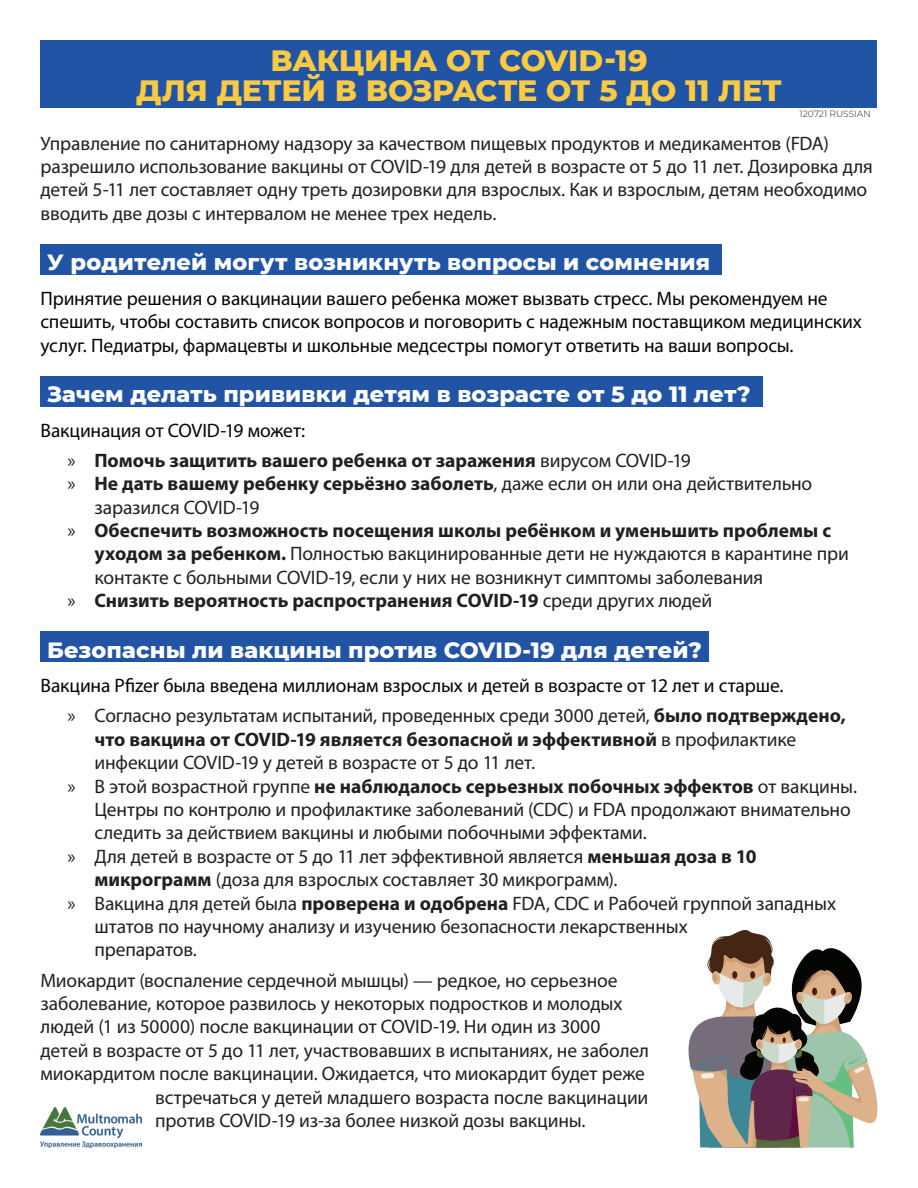
<style>
.page{position:relative;width:918px;height:1188px;background:#fff}
.page>*{position:absolute;margin:0;border:0;box-sizing:border-box;transform-origin:0 0}
.t1{font:800 30px "Montserrat";letter-spacing:-.01em;color:#fdca40}
.Subtitle_Copy{font:800 22.5px "Montserrat";letter-spacing:.005em;color:#fff}
.Body_Style{font:19.5px/23.4px "Myriad Pro";letter-spacing:-.005em;color:#231f20}
.Body_Style-2{font:19.5px/23.4px "Myriad Pro";letter-spacing:-.005em;color:#03060a}
.t2{font:700 19.5px "Myriad Pro";color:#231f20}
.t3{font:300 9px "Montserrat";color:#231f20}
.s1{font-weight:400}
.s2{font-weight:700}
</style>
<div class="page">
<div style="left:40px;top:244px;width:682px;height:31px;background:#2154a5"></div>
<div style="left:40px;top:376px;width:723px;height:31px;background:#2154a5"></div>
<div style="left:40px;top:631px;width:669px;height:31px;background:#2154a5"></div>
<div style="left:40px;top:40px;width:838px;height:68px;background:#2154a5"></div>
<img style="left:40px;top:1107px;width:102px;height:40px">
<svg style="left:688px;top:930px;width:190px;height:218px"></svg>
<div style="left:732px;top:971px;width:5px;height:8px;background:#452412;border-radius:50%"></div>
<p class="t1" style="left:270px;top:38px;width:379px">ВАКЦИНА ОТ COVID-19</p>
<p class="t1" style="left:136px;top:68px;width:647px">ДЛЯ ДЕТЕЙ В ВОЗРАСТЕ ОТ 5 ДО 11 ЛЕТ</p>
<p class="t3" style="left:800px;top:107px;width:73px">120721 RUSSIAN</p>
<p class="Body_Style" style="left:40px;top:131px;width:834px">Управление по санитарному надзору за качеством пищевых продуктов и медикаментов (FDA) разрешило использование вакцины от COVID-19 для детей в возрасте от 5 до 11 лет. Дозировка для детей 5-11 лет составляет одну треть дозировки для взрослых. Как и взрослым, детям необходимо вводить две дозы с интервалом не менее трех недель.</p>
<p class="Subtitle_Copy" style="left:47px;top:246px;width:665px">У родителей могут возникнуть вопросы и сомнения</p>
<p class="Body_Style-2" style="left:40px;top:286px;width:823px">Принятие решения о вакцинации вашего ребенка может вызвать стресс. Мы рекомендуем не спешить, чтобы составить список вопросов и поговорить с надежным поставщиком медицинских услуг. Педиатры, фармацевты и школьные медсестры помогут ответить на ваши вопросы.</p>
<p class="Subtitle_Copy" style="left:47px;top:378px;width:705px">Зачем делать прививки детям в возрасте от 5 до 11 лет?</p>
<p class="Body_Style-2" style="left:40px;top:418px;width:266px">Вакцинация от COVID-19 может:</p>
<p class="t2" style="left:68px;top:448px;width:625px"><span class="s1">»</span> Помочь защитить вашего ребенка от заражения <span class="s1">вирусом COVID-19</span></p>
<p class="Body_Style" style="left:94px;top:472px;width:719px;text-indent:-27px">» <span class="s2">Не дать вашему ребенку серьёзно заболеть</span>, даже если он или она действительно заразился COVID-19</p>
<p class="Body_Style" style="left:94px;top:518px;width:756px;text-indent:-27px">» <span class="s2">Обеспечить возможность посещения школы ребёнком и уменьшить проблемы с уходом за ребенком.</span> Полностью вакцинированные дети не нуждаются в карантине при контакте с больными COVID-19, если у них не возникнут симптомы заболевания</p>
<p class="t2" style="left:68px;top:588px;width:646px"><span class="s1">»</span> Снизить вероятность распространения COVID-19 <span class="s1">среди других людей</span></p>
<p class="Subtitle_Copy" style="left:47px;top:633px;width:656px">Безопасны ли вакцины против COVID-19 для детей?</p>
<p class="Body_Style-2" style="left:40px;top:674px;width:744px">Вакцина Pfizer была введена миллионам взрослых и детей в возрасте от 12 лет и старше.</p>
<p class="Body_Style" style="left:94px;top:704px;width:753px;text-indent:-27px">» Согласно результатам испытаний, проведенных среди 3000 детей, <span class="s2">было подтверждено, что вакцина от COVID-19 является безопасной и эффективной</span> в профилактике инфекции COVID-19 у детей в возрасте от 5 до 11 лет.</p>
<p class="Body_Style" style="left:94px;top:774px;width:764px;text-indent:-27px">» В этой возрастной группе <span class="s2">не наблюдалось серьезных побочных эффектов</span> от вакцины.<br>Центры по контролю и профилактике заболеваний (CDC) и FDA продолжают внимательно следить за действием вакцины и любыми побочными эффектами.</p>
<p class="Body_Style" style="left:94px;top:844px;width:664px;text-indent:-27px">» Для детей в возрасте от 5 до 11 лет эффективной является <span class="s2">меньшая доза в 10 микрограмм</span> (доза для взрослых составляет 30 микрограмм).</p>
<p class="Body_Style" style="left:94px;top:891px;width:743px;text-indent:-27px">» Вакцина для детей была <span class="s2">проверена и одобрена</span> FDA, CDC и Рабочей группой западных штатов по научному анализу и изучению безопасности лекарственных<br>препаратов.</p>
<p class="Body_Style" style="left:40px;top:968px;width:579px">Миокардит (воспаление сердечной мышцы) — редкое, но серьезное</p>
<p class="Body_Style" style="left:40px;top:991px;width:584px">заболевание, которое развилось у некоторых подростков и молодых</p>
<p class="Body_Style" style="left:40px;top:1015px;width:561px">людей (1 из 50000) после вакцинации от COVID-19. Ни один из 3000</p>
<p class="Body_Style" style="left:40px;top:1038px;width:610px">детей в возрасте от 5 до 11 лет, участвовавших в испытаниях, не заболел</p>
<p class="Body_Style" style="left:40px;top:1062px;width:606px">миокардитом после вакцинации. Ожидается, что миокардит будет реже</p>
<p class="Body_Style" style="left:155px;top:1085px;width:495px">встречаться у детей младшего возраста после вакцинации</p>
<p class="Body_Style" style="left:155px;top:1108px;width:432px">против COVID-19 из-за более низкой дозы вакцины.</p>
</div>
